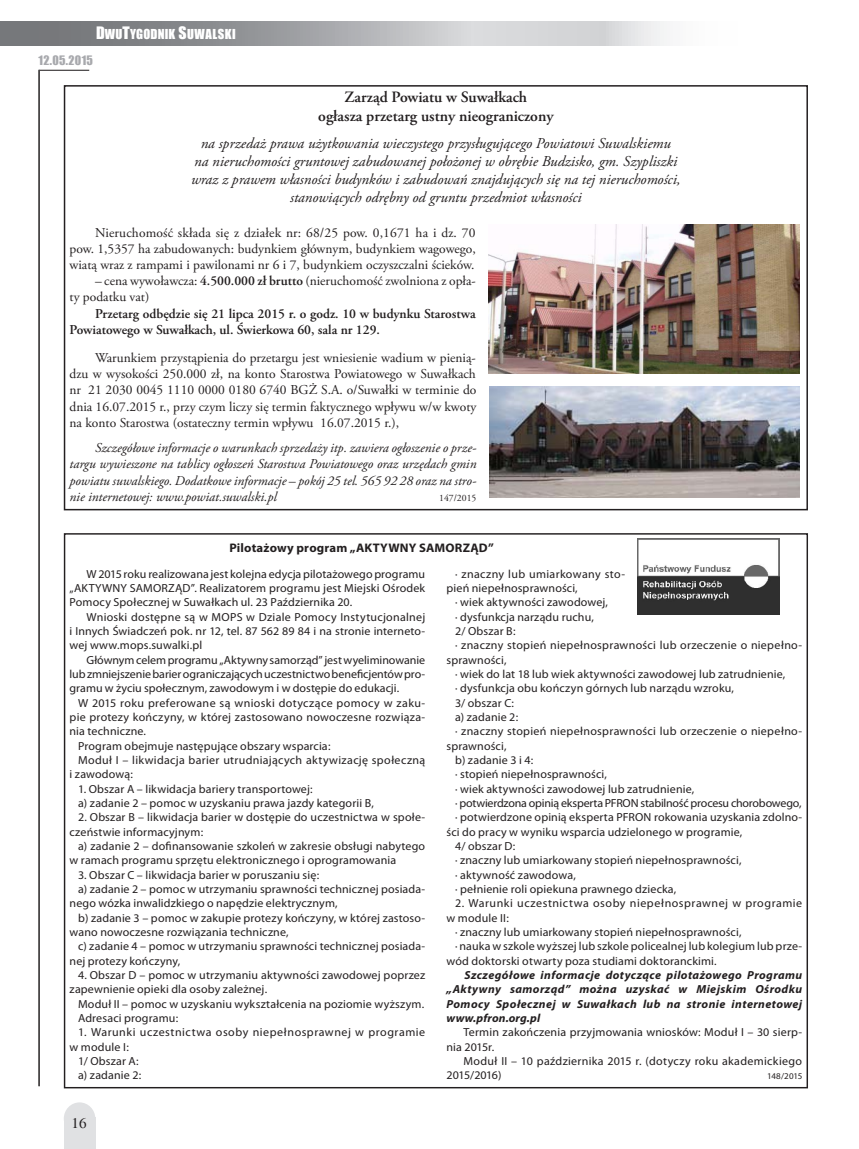
<style>
.page{position:relative;width:859px;height:1149px;background:#fff}
.page>*{position:absolute;margin:0;border:0;box-sizing:border-box;transform-origin:0 0}
.t1{font:600 15.75px/18.9px "Adobe Garamond Pro";color:#231f20;text-align:center}
.t2{font:italic 15px/18px "Adobe Garamond Pro";color:#231f20;text-align:center}
.t3{font:15px "Times";color:#231f20}
.t4{font:13.5px/16.2px "Adobe Garamond Pro";color:#231f20;text-align:justify}
.t5{font:italic 13.5px/16.2px "Adobe Garamond Pro";color:#231f20;text-align:justify}
.t6{font:600 13.5px/16.2px "Adobe Garamond Pro";color:#231f20}
.t7{font:12.6px "Impact";letter-spacing:.015em;color:#fff}
.t8{font:700 12.45px "Myriad Pro";letter-spacing:.015em;color:#231f20}
.t9{font:12px "Impact";letter-spacing:.03em;color:#a8a9ad}
.t10{font:11.7px/14.4px "Myriad Pro";letter-spacing:.015em;color:#231f20}
.t11{font:italic 700 11.7px/14.4px "Myriad Pro";letter-spacing:.03em;color:#231f20;text-align:justify}
.t12{font:11.7px "Myriad Pro";letter-spacing:.045em;color:#231f20}
.t13{font:11.7px "Myriad Pro";letter-spacing:-.02em;color:#231f20}
.t14{font:9.75px "Adobe Garamond Pro";color:#231f20}
.t15{font:8.7px "Myriad Pro";letter-spacing:-.02em;color:#231f20}
.s1{font-size:15.75px}
.s2{font-weight:600}
</style>
<div class="page">
<hr style="left:39px;top:70px;width:1px;height:1015px;background:#231f20">
<hr style="left:39px;top:70px;width:50px;height:1px;background:#231f20">
<div style="left:64px;top:1101px;width:31px;height:33px;background:#e0e1e3;border-radius:50%"></div>
<div style="left:64px;top:1117px;width:31px;height:31px;background:#e0e1e3"></div>
<svg style="left:0;top:21px;width:667px;height:24px;background:#abadaf"></svg>
<img style="left:489px;top:386px;width:310px;height:111px">
<div style="left:64px;top:85px;width:744px;height:425px;border:2px solid #231f20"></div>
<img style="left:489px;top:224px;width:310px;height:149px">
<img style="left:638px;top:538px;width:141px;height:76px">
<p class="t7" style="left:96px;top:25px;width:141px"><span class="s1">D</span>WU<span class="s1">T</span>YGODNIK <span class="s1">S</span>UWALSKI</p>
<p class="t9" style="left:38px;top:51px;width:56px">12.05.2015</p>
<h1 class="t1" style="left:318px;top:88px;width:237px">Zarząd Powiatu w Suwałkach<br>ogłasza przetarg ustny nieograniczony</h1>
<p class="t2" style="left:191px;top:135px;width:491px">na sprzedaż prawa użytkowania wieczystego przysługującego Powiatowi Suwalskiemu<br>na nieruchomości gruntowej zabudowanej położonej w obrębie Budzisko, gm. Szypliszki wraz z prawem własności budynków i zabudowań znajdujących się na tej nieruchomości, stanowiących odrębny od gruntu przedmiot własności</p>
<p class="t4" style="left:70px;top:224px;width:408px;text-indent:26px">Nieruchomość składa się z działek nr: 68/25 pow. 0,1671 ha i dz. 70 pow. 1,5357 ha zabudowanych: budynkiem głównym, budynkiem wagowego, wiatą wraz z rampami i pawilonami nr 6 i 7, budynkiem oczyszczalni ścieków.</p>
<p class="t4" style="left:70px;top:273px;width:408px;text-indent:26px">– cena wywoławcza: <span class="s2">4.500.000 zł brutto</span> (nieruchomość zwolniona z opła&shy;ty podatku vat)</p>
<p class="t6" style="left:70px;top:305px;width:408px;text-indent:26px">Przetarg odbędzie się 21 lipca 2015 r. o godz. 10 w budynku Starostwa<br>Powiatowego w Suwałkach, ul. Świerkowa 60, sala nr 129.</p>
<p class="t4" style="left:70px;top:350px;width:408px;text-indent:26px">Warunkiem przystąpienia do przetargu jest wniesienie wadium w pienią&shy;dzu w wysokości 250.000 zł, na konto Starostwa Powiatowego w Suwałkach nr 21 2030 0045 1110 0000 0180 6740 BGŻ S.A. o/Suwałki w terminie do dnia 16.07.2015 r., przy czym liczy się termin faktycznego wpływu w/w kwoty na konto Starostwa (ostateczny termin wpływu 16.07.2015 r.),</p>
<p class="t5" style="left:70px;top:440px;width:408px;text-indent:26px">Szczegółowe informacje o warunkach sprzedaży itp. zawiera ogłoszenie o prze&shy;targu wywieszone na tablicy ogłoszeń Starostwa Powiatowego oraz urzędach gmin powiatu suwalskiego. Dodatkowe informacje – pokój 25 tel. 565 92 28 oraz na stro&shy;nie internetowej: www.powiat.suwalski.pl</p>
<p class="t14" style="left:439px;top:491px;width:39px">147/2015</p>
<p class="t8" style="left:229px;top:540px;width:266px">Pilotażowy program „AKTYWNY SAMORZĄD”</p>
<p class="t10" style="left:70px;top:566px;width:357px;text-align:justify;text-indent:17px">W 2015 roku realizowana jest kolejna edycja pilotażowego programu „AKTYWNY SAMORZĄD”. Realizatorem programu jest Miejski Ośrodek Pomocy Społecznej w Suwałkach ul. 23 Października 20.</p>
<p class="t10" style="left:70px;top:609px;width:357px;text-align:justify;text-indent:17px">Wnioski dostępne są w MOPS w Dziale Pomocy Instytucjonalnej i Innych Świadczeń pok. nr 12, tel. 87 562 89 84 i na stronie interneto&shy;wej www.mops.suwalki.pl</p>
<p class="t10" style="left:70px;top:652px;width:357px;text-align:justify;text-indent:17px">Głównym celem programu „Aktywny samorząd” jest wyeliminowanie lub zmniejszenie barier ograniczających uczestnictwo beneficjentów pro&shy;gramu w życiu społecznym, zawodowym i w dostępie do edukacji.</p>
<p class="t10" style="left:78px;top:695px;width:349px">W 2015 roku preferowane są wnioski dotyczące pomocy w zaku-</p>
<p class="t10" style="left:70px;top:709px;width:357px">pie protezy kończyny, w której zastosowano nowoczesne rozwiąza-</p>
<p class="t10" style="left:70px;top:724px;width:78px">nia techniczne.</p>
<p class="t10" style="left:78px;top:738px;width:254px">Program obejmuje następujące obszary wsparcia:</p>
<p class="t10" style="left:78px;top:752px;width:349px">Moduł I – likwidacja barier utrudniających aktywizację społeczną</p>
<p class="t10" style="left:70px;top:767px;width:65px">i zawodową:</p>
<p class="t10" style="left:78px;top:781px;width:297px">1. Obszar A – likwidacja bariery transportowej:<br>a) zadanie 2 – pomoc w uzyskaniu prawa jazdy kategorii B,</p>
<p class="t10" style="left:70px;top:810px;width:357px;text-indent:9px">2. Obszar B – likwidacja barier w dostępie do uczestnictwa w społe&shy;czeństwie informacyjnym:</p>
<p class="t10" style="left:70px;top:838px;width:357px;text-indent:9px">a) zadanie 2 – dofinansowanie szkoleń w zakresie obsługi nabytego w ramach programu sprzętu elektronicznego i oprogramowania</p>
<p class="t10" style="left:78px;top:867px;width:243px">3. Obszar C – likwidacja barier w poruszaniu się:</p>
<p class="t10" style="left:78px;top:881px;width:349px">a) zadanie 2 – pomoc w utrzymaniu sprawności technicznej posiada-</p>
<p class="t10" style="left:70px;top:896px;width:270px">nego wózka inwalidzkiego o napędzie elektrycznym,</p>
<p class="t10" style="left:78px;top:910px;width:349px">b) zadanie 3 – pomoc w zakupie protezy kończyny, w której zastoso-</p>
<p class="t10" style="left:70px;top:924px;width:221px">wano nowoczesne rozwiązania techniczne,</p>
<p class="t10" style="left:78px;top:939px;width:349px">c) zadanie 4 – pomoc w utrzymaniu sprawności technicznej posiada-</p>
<p class="t10" style="left:70px;top:953px;width:112px">nej protezy kończyny,</p>
<p class="t10" style="left:70px;top:967px;width:357px;text-indent:9px">4. Obszar D – pomoc w utrzymaniu aktywności zawodowej poprzez zapewnienie opieki dla osoby zależnej.</p>
<p class="t10" style="left:78px;top:996px;width:348px">Moduł II – pomoc w uzyskaniu wykształcenia na poziomie wyższym.<br>Adresaci programu:</p>
<p class="t12" style="left:78px;top:1025px;width:349px">1. Warunki uczestnictwa osoby niepełnosprawnej w programie</p>
<p class="t10" style="left:70px;top:1039px;width:61px">w module I:</p>
<p class="t10" style="left:78px;top:1053px;width:62px">1/ Obszar A:</p>
<p class="t10" style="left:78px;top:1068px;width:65px">a) zadanie 2:</p>
<p class="t3" style="left:72px;top:1113px;width:16px">16</p>
<p class="t10" style="left:447px;top:566px;width:180px;text-indent:9px">· znaczny lub umiarkowany sto&shy;pień niepełnosprawności,</p>
<p class="t10" style="left:455px;top:595px;width:155px">· wiek aktywności zawodowej,</p>
<p class="t10" style="left:455px;top:609px;width:140px">· dysfunkcja narządu ruchu,</p>
<p class="t10" style="left:455px;top:623px;width:62px">2/ Obszar B:</p>
<p class="t10" style="left:455px;top:638px;width:349px">· znaczny stopień niepełnosprawności lub orzeczenie o niepełno-</p>
<p class="t10" style="left:447px;top:652px;width:61px">sprawności,</p>
<p class="t10" style="left:455px;top:666px;width:332px">· wiek do lat 18 lub wiek aktywności zawodowej lub zatrudnienie,</p>
<p class="t10" style="left:455px;top:681px;width:280px">· dysfunkcja obu kończyn górnych lub narządu wzroku,</p>
<p class="t10" style="left:455px;top:695px;width:60px">3/ obszar C:</p>
<p class="t10" style="left:455px;top:709px;width:65px">a) zadanie 2:</p>
<p class="t10" style="left:455px;top:724px;width:349px">· znaczny stopień niepełnosprawności lub orzeczenie o niepełno-</p>
<p class="t10" style="left:447px;top:738px;width:61px">sprawności,</p>
<p class="t10" style="left:455px;top:752px;width:80px">b) zadanie 3 i 4:</p>
<p class="t10" style="left:455px;top:767px;width:153px">· stopień niepełnosprawności,</p>
<p class="t10" style="left:455px;top:781px;width:241px">· wiek aktywności zawodowej lub zatrudnienie,</p>
<p class="t13" style="left:455px;top:796px;width:348px">· potwierdzona opinią eksperta PFRON stabilność procesu chorobowego,</p>
<p class="t10" style="left:455px;top:810px;width:349px">· potwierdzone opinią eksperta PFRON rokowania uzyskania zdolno-</p>
<p class="t10" style="left:447px;top:824px;width:297px">ści do pracy w wyniku wsparcia udzielonego w programie,</p>
<p class="t10" style="left:455px;top:838px;width:62px">4/ obszar D:</p>
<p class="t10" style="left:455px;top:853px;width:288px">· znaczny lub umiarkowany stopień niepełnosprawności,</p>
<p class="t10" style="left:455px;top:867px;width:122px">· aktywność zawodowa,</p>
<p class="t10" style="left:455px;top:881px;width:223px">· pełnienie roli opiekuna prawnego dziecka,</p>
<p class="t12" style="left:455px;top:896px;width:349px">2. Warunki uczestnictwa osoby niepełnosprawnej w programie</p>
<p class="t10" style="left:447px;top:910px;width:64px">w module II:</p>
<p class="t10" style="left:455px;top:924px;width:288px">· znaczny lub umiarkowany stopień niepełnosprawności,</p>
<p class="t10" style="left:455px;top:939px;width:349px">· nauka w szkole wyższej lub szkole policealnej lub kolegium lub prze-</p>
<p class="t10" style="left:447px;top:953px;width:272px">wód doktorski otwarty poza studiami doktoranckimi.</p>
<p class="t11" style="left:447px;top:967px;width:357px;text-indent:18px">Szczegółowe informacje dotyczące pilotażowego Programu „Aktywny samorząd” można uzyskać w Miejskim Ośrodku Pomocy Społecznej w Suwałkach lub na stronie internetowej www.pfron.org.pl</p>
<p class="t10" style="left:447px;top:1025px;width:357px;text-indent:17px">Termin zakończenia przyjmowania wniosków: Moduł I – 30 sierp&shy;nia 2015r.</p>
<p class="t10" style="left:447px;top:1053px;width:357px;text-indent:17px">Moduł II – 10 października 2015 r. (dotyczy roku akademickiego<br>2015/2016)</p>
<p class="t15" style="left:767px;top:1071px;width:37px">148/2015</p>
</div>
